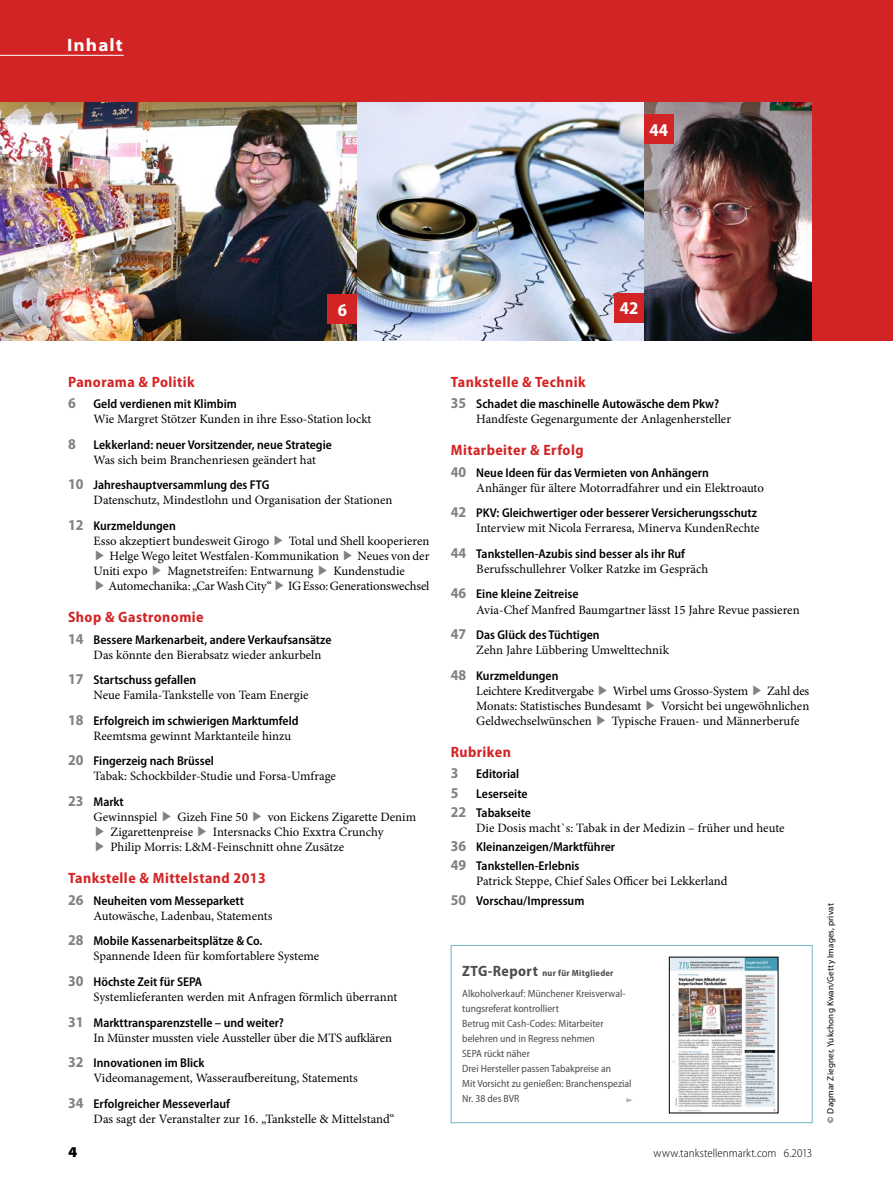
<style>
.page{position:relative;width:893px;height:1187px;background:#fff}
.page>*{position:absolute;margin:0;border:0;box-sizing:border-box;transform-origin:0 0}
.Rubrik{font:700 semi-expanded 18px "Myriad Pro";letter-spacing:.06em;color:#fff}
.Überschrift{font:700 semi-condensed 18px "Myriad Pro";color:#fff}
.Rubrik-2{font:700 semi-condensed 15px "Myriad Pro";letter-spacing:.03em;color:#d32425}
.Pagina{font:900 semi-expanded 15px "Myriad Pro";color:#000}
.Grundtext{font:12.75px/15px "Minion Pro";color:#000}
.Überschrift-2{font:600 semi-condensed 12.75px "Myriad Pro";color:#000}
.Überschrift-3{font:12.75px "Minion Pro";color:#000}
.Pagina-2{font:300 semi-condensed 12px "Myriad Pro";letter-spacing:.005em;color:#000}
.Grundtext_2{font:semi-condensed 10.5px/15px "Myriad Pro";color:#4d4d4c}
.Bildquelle{font:9px "Myriad Pro";letter-spacing:.02em;color:#000}
.Rubrik-3{font:700 semi-condensed 9px "Myriad Pro";letter-spacing:.03em;color:#4d4d4c}
.s1{font-weight:700;font-size:15px;color:#818181}
.s2{font-family:"Gulim";color:#818181}
.s3{font-size:15px}
</style>
<div class="page">
<div style="left:0;top:0;width:893px;height:340px;background:#d32425"></div>
<img style="left:0;top:102px;width:358px;height:238px">
<div style="left:327px;top:294px;width:30px;height:29px;background:#d32425"></div>
<img style="left:644px;top:102px;width:168px;height:238px">
<img style="left:358px;top:102px;width:286px;height:238px">
<div style="left:451px;top:945px;width:362px;height:177px;background:#fff;border:1px solid #74b6cb"></div>
<img style="left:671px;top:958px;width:105px;height:152px">
<div style="left:614px;top:293px;width:30px;height:29px;background:#d32425"></div>
<div style="left:644px;top:114px;width:30px;height:30px;background:#d32425"></div>
<hr style="left:0;top:55px;width:124px;height:1px;background:#fff">
<p class="Rubrik" style="left:67px;top:34px;width:57px">Inhalt</p>
<p class="Überschrift" style="left:649px;top:119px;width:20px">44</p>
<p class="Überschrift" style="left:338px;top:299px;width:11px">6</p>
<p class="Überschrift" style="left:620px;top:298px;width:20px">42</p>
<p class="Rubrik-2" style="left:68px;top:373px;width:128px">Panorama &amp; Politik</p>
<p class="Überschrift-2" style="left:68px;top:397px;width:170px"><span class="s1">6</span> Geld verdienen mit Klimbim</p>
<p class="Grundtext" style="left:94px;top:411px;width:279px">Wie Margret Stötzer Kunden in ihre Esso-Station lockt</p>
<p class="Überschrift-2" style="left:68px;top:437px;width:265px"><span class="s1">8</span> Lekkerland: neuer Vorsitzender, neue Strategie</p>
<p class="Grundtext" style="left:94px;top:452px;width:224px">Was sich beim Branchenriesen geändert hat</p>
<p class="Überschrift-2" style="left:68px;top:478px;width:203px"><span class="s1">10</span> Jahreshauptversammlung des FTG</p>
<p class="Grundtext" style="left:94px;top:493px;width:300px">Datenschutz, Mindestlohn und Organisation der Stationen</p>
<p class="Überschrift-2" style="left:68px;top:518px;width:109px"><span class="s1">12</span> Kurzmeldungen</p>
<p class="Grundtext" style="left:94px;top:533px;width:337px">Esso akzeptiert bundesweit Girogo <span class="s2">▶</span> Total und Shell kooperieren <span class="s2">▶</span> Helge Wego leitet Westfalen-Kommunikation <span class="s2">▶</span> Neues von der Uniti expo <span class="s2">▶</span> Magnetstreifen: Entwarnung <span class="s2">▶</span> Kundenstudie<br><span class="s2">▶</span> Automechanika: „Car Wash City“ <span class="s2">▶</span> IG Esso: Generationswechsel</p>
<p class="Rubrik-2" style="left:68px;top:608px;width:137px">Shop &amp; Gastronomie</p>
<p class="Überschrift-2" style="left:68px;top:632px;width:265px"><span class="s1">14</span> Bessere Markenarbeit, andere Verkaufsansätze</p>
<p class="Grundtext" style="left:94px;top:647px;width:229px">Das könnte den Bierabsatz wieder ankurbeln</p>
<p class="Überschrift-2" style="left:68px;top:672px;width:130px"><span class="s1">17</span> Startschuss gefallen</p>
<p class="Grundtext" style="left:94px;top:687px;width:217px">Neue Famila-Tankstelle von Team Energie</p>
<p class="Überschrift-2" style="left:68px;top:713px;width:232px"><span class="s1">18</span> Erfolgreich im schwierigen Marktumfeld</p>
<p class="Grundtext" style="left:94px;top:728px;width:199px">Reemtsma gewinnt Marktanteile hinzu</p>
<p class="Überschrift-2" style="left:68px;top:754px;width:147px"><span class="s1">20</span> Fingerzeig nach Brüssel</p>
<p class="Grundtext" style="left:94px;top:769px;width:244px">Tabak: Schockbilder-Studie und Forsa-Umfrage</p>
<p class="Überschrift-2" style="left:68px;top:794px;width:57px"><span class="s1">23</span> Markt</p>
<p class="Grundtext" style="left:94px;top:809px;width:324px">Gewinnspiel <span class="s2">▶</span> Gizeh Fine 50 <span class="s2">▶</span> von Eickens Zigarette Denim <span class="s2">▶</span> Zigarettenpreise <span class="s2">▶</span> Intersnacks Chio Exxtra Crunchy<br><span class="s2">▶</span> Philip Morris: L&amp;M-Feinschnitt ohne Zusätze</p>
<p class="Rubrik-2" style="left:68px;top:869px;width:199px">Tankstelle &amp; Mittelstand 2013</p>
<p class="Überschrift-2" style="left:68px;top:893px;width:177px"><span class="s1">26</span> Neuheiten vom Messeparkett</p>
<p class="Grundtext" style="left:94px;top:908px;width:180px">Autowäsche, Ladenbau, Statements</p>
<p class="Überschrift-2" style="left:68px;top:933px;width:196px"><span class="s1">28</span> Mobile Kassenarbeitsplätze &amp; Co.</p>
<p class="Grundtext" style="left:94px;top:948px;width:227px">Spannende Ideen für komfortablere Systeme</p>
<p class="Überschrift-2" style="left:68px;top:974px;width:136px"><span class="s1">30</span> Höchste Zeit für SEPA</p>
<p class="Grundtext" style="left:94px;top:989px;width:305px">Systemlieferanten werden mit Anfragen förmlich überrannt</p>
<p class="Überschrift-2" style="left:68px;top:1015px;width:217px"><span class="s1">31</span> Markttransparenzstelle – und weiter?</p>
<p class="Grundtext" style="left:94px;top:1029px;width:300px">In Münster mussten viele Aussteller über die MTS aufklären</p>
<p class="Überschrift-2" style="left:68px;top:1055px;width:138px"><span class="s1">32</span> Innovationen im Blick</p>
<p class="Grundtext" style="left:94px;top:1070px;width:266px">Videomanagement, Wasseraufbereitung, Statements</p>
<p class="Überschrift-2" style="left:68px;top:1096px;width:163px"><span class="s1">34</span> Erfolgreicher Messeverlauf</p>
<p class="Grundtext" style="left:94px;top:1111px;width:303px">Das sagt der Veranstalter zur 16. „Tankstelle &amp; Mittelstand“</p>
<p class="Rubrik-2" style="left:451px;top:373px;width:136px">Tankstelle &amp; Technik</p>
<p class="Überschrift-2" style="left:451px;top:397px;width:270px"><span class="s1">35</span> Schadet die maschinelle Autowäsche dem Pkw?</p>
<p class="Grundtext" style="left:476px;top:411px;width:256px">Handfeste Gegenargumente der Anlagenhersteller</p>
<p class="Rubrik-2" style="left:451px;top:441px;width:134px">Mitarbeiter &amp; Erfolg</p>
<p class="Überschrift-2" style="left:451px;top:465px;width:260px"><span class="s1">40</span> Neue Ideen für das Vermieten von Anhängern</p>
<p class="Grundtext" style="left:476px;top:480px;width:289px">Anhänger für ältere Motorradfahrer und ein Elektroauto</p>
<p class="Überschrift-2" style="left:451px;top:506px;width:308px"><span class="s1">42</span> PKV: Gleichwertiger oder besserer Versicherungsschutz</p>
<p class="Grundtext" style="left:476px;top:520px;width:285px">Interview mit Nicola Ferraresa, Minerva KundenRechte</p>
<p class="Überschrift-2" style="left:451px;top:546px;width:236px"><span class="s1">44</span> Tankstellen-Azubis sind besser als ihr Ruf</p>
<p class="Grundtext" style="left:476px;top:561px;width:233px">Berufsschullehrer Volker Ratzke im Gespräch</p>
<p class="Überschrift-2" style="left:451px;top:587px;width:129px"><span class="s1">46</span> Eine kleine Zeitreise</p>
<p class="Grundtext" style="left:476px;top:602px;width:325px">Avia-Chef Manfred Baumgartner lässt 15 Jahre Revue passieren</p>
<p class="Überschrift-2" style="left:451px;top:627px;width:150px"><span class="s1">47</span> Das Glück des Tüchtigen</p>
<p class="Grundtext" style="left:476px;top:642px;width:194px">Zehn Jahre Lübbering Umwelttechnik</p>
<p class="Überschrift-2" style="left:451px;top:668px;width:109px"><span class="s1">48</span> Kurzmeldungen</p>
<p class="Grundtext" style="left:476px;top:683px;width:335px;text-align:justify">Leichtere Kreditvergabe <span class="s2">▶</span> Wirbel ums Grosso-System <span class="s2">▶</span> Zahl des Monats: Statistisches Bundesamt <span class="s2">▶</span> Vorsicht bei ungewöhnlichen Geldwechselwünschen <span class="s2">▶</span> Typische Frauen- und Männerberufe</p>
<p class="Rubrik-2" style="left:451px;top:743px;width:62px">Rubriken</p>
<p class="Überschrift-2" style="left:451px;top:766px;width:70px"><span class="s1">3</span> Editorial</p>
<p class="Überschrift-2" style="left:451px;top:786px;width:78px"><span class="s1">5</span> Leserseite</p>
<p class="Überschrift-2" style="left:451px;top:805px;width:82px"><span class="s1">22</span> Tabakseite</p>
<p class="Grundtext" style="left:476px;top:820px;width:310px">Die Dosis macht`s: Tabak in der Medizin – früher und heute</p>
<p class="Überschrift-2" style="left:451px;top:839px;width:166px"><span class="s1">36</span> Kleinanzeigen/Marktführer</p>
<p class="Überschrift-2" style="left:451px;top:858px;width:130px"><span class="s1">49</span> Tankstellen-Erlebnis</p>
<p class="Überschrift-3" style="left:476px;top:872px;width:253px">Patrick Steppe, Chief Sales Officer bei Lekkerland</p>
<p class="Überschrift-2" style="left:451px;top:893px;width:135px"><span class="s1">50</span> Vorschau/Impressum</p>
<p class="Rubrik-3" style="left:462px;top:967px;width:153px"><span class="s3">ZTG-Report</span> nur für Mitglieder</p>
<p class="Grundtext_2" style="left:462px;top:986px;width:165px">Alkoholverkauf: Münchener Kreisverwal&shy;tungsreferat kontrolliert<br>Betrug mit Cash-Codes: Mitarbeiter belehren und in Regress nehmen</p>
<p class="Grundtext_2" style="left:462px;top:1046px;width:69px">SEPA rückt näher</p>
<p class="Grundtext_2" style="left:462px;top:1061px;width:150px">Drei Hersteller passen Tabakpreise an</p>
<p class="Grundtext_2" style="left:462px;top:1076px;width:171px">Mit Vorsicht zu genießen: Branchenspezial<br>Nr. 38 des BVR</p>
<p class="Pagina" style="left:68px;top:1143px;width:11px">4</p>
<p class="Pagina-2" style="left:654px;top:1146px;width:160px">www.tankstellenmarkt.com 6.2013</p>
<p class="Bildquelle" style="left:825px;top:1122px;width:221px;rotate:-90deg">© Dagmar Ziegner, Yukchong Kwan/Getty Images, privat</p>
</div>
